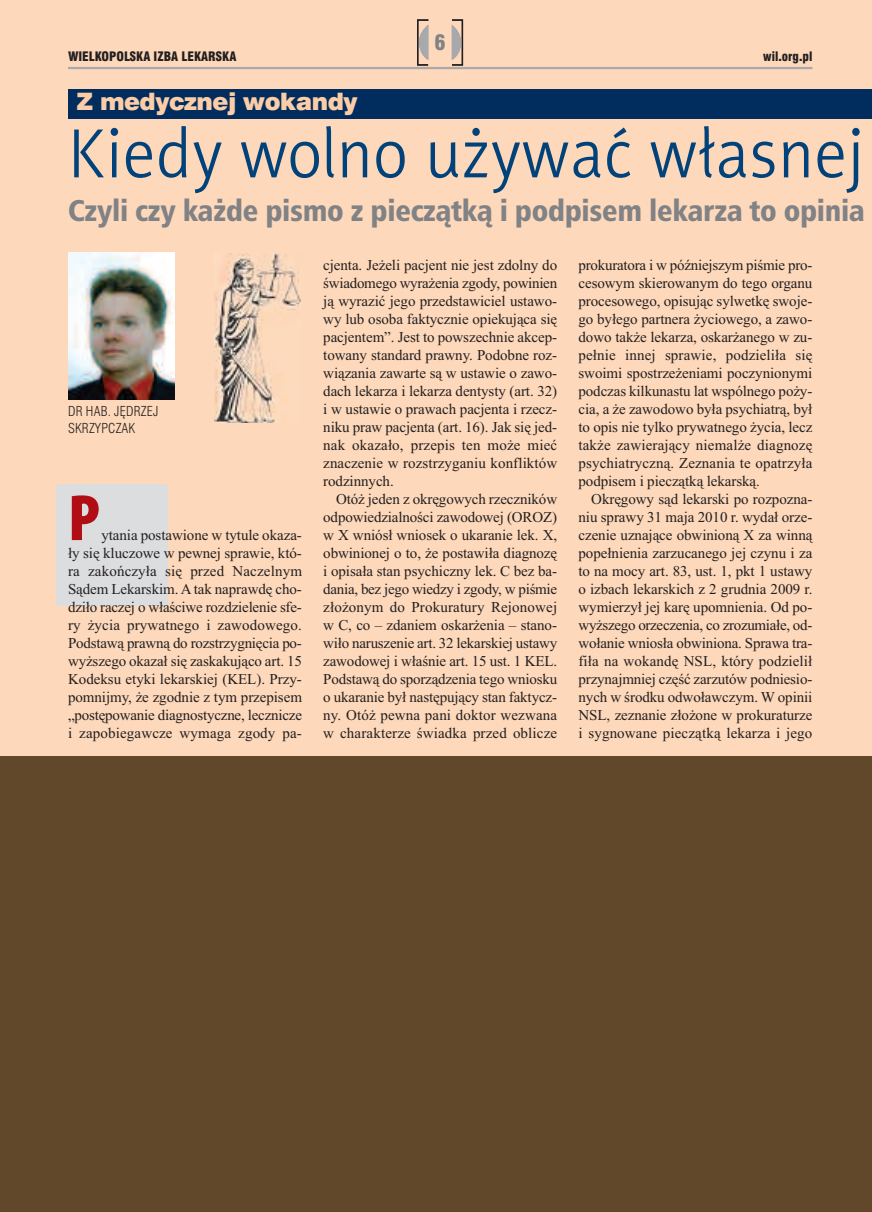
<style>
.page{position:relative;width:872px;height:1212px;background:#fff}
.page>*{position:absolute;margin:0;border:0;box-sizing:border-box;transform-origin:0 0}
.t1{font:70.5px "Naomi Sans EFNTT Light";letter-spacing:.005em;color:#004279;scale:.93 1}
.t2{font:900 condensed 66px "Myriad Pro";color:#b00d15}
.t3{font:30px "Humnst 777 Blk Cn EU";letter-spacing:-.01em;color:#808285}
.t4{font:24px "Swis 721 Blk EU";letter-spacing:-.02em;color:#fccda6}
.t5{font:21px "Swis 721 Blk Cn EU";color:#808285}
.t6{font:15px/18px "Times New Roman";letter-spacing:.01em;color:#231f20;text-align:justify}
.t7{font:13.5px/17.1px "Swis 721 Lt Cn EU";letter-spacing:.015em;color:#231f20}
.t8{font:12.75px "Swis 721 Blk Cn EU";color:#231f20}
</style>
<div class="page">
<div style="left:0;top:483px;width:872px;height:729px;background:#62482a"></div>
<div style="left:0;top:0;width:872px;height:756px;background:#fdd8ba"></div>
<div style="left:57px;top:484px;width:111px;height:122px;background:#dcdddf"></div>
<img style="left:68px;top:252px;width:106px;height:148px">
<div style="left:68px;top:89px;width:804px;height:30px;background:#002d5e"></div>
<img style="left:215px;top:253px;width:86px;height:169px">
<hr style="left:68px;top:67px;width:744px;height:2px;background:#a8a9ad">
<svg style="left:417px;top:19px;width:46px;height:47px"></svg>
<h3 class="t5" style="left:434px;top:30px;width:13px">6</h3>
<p class="t8" style="left:68px;top:48px;width:170px">WIELKOPOLSKA IZBA LEKARSKA</p>
<p class="t8" style="left:763px;top:48px;width:51px">wil.org.pl</p>
<h3 class="t4" style="left:77px;top:86px;width:282px">Z medycznej wokandy</h3>
<h1 class="t1" style="left:68px;top:113px;width:857px">Kiedy wolno używać własnej</h1>
<h3 class="t3" style="left:68px;top:191px;width:798px">Czyli czy każde pismo z pieczątką i podpisem lekarza to opinia</h3>
<p class="t7" style="left:68px;top:402px;width:92px">DR HAB. JĘDRZEJ<br>SKRZYPCZAK</p>
<h2 class="t2" style="left:68px;top:495px;width:33px">P</h2>
<p class="t6" style="left:68px;top:526px;width:235px;text-indent:33px">ytania postawione w tytule okaza&shy;ły się kluczowe w pewnej sprawie, któ&shy;ra zakończyła się przed Naczelnym Sądem Lekarskim. A tak naprawdę cho&shy;dziło raczej o właściwe rozdzielenie sfe&shy;ry życia prywatnego i zawodowego.<br>Podstawą prawną do rozstrzygnięcia po&shy;wyższego okazał się zaskakująco art. 15<br>Kodeksu etyki lekarskiej (KEL). Przy&shy;pomnijmy, że zgodnie z tym przepisem „postępowanie diagnostyczne, lecznicze i zapobiegawcze wymaga zgody pa-</p>
<p class="t6" style="left:323px;top:256px;width:235px">cjenta. Jeżeli pacjent nie jest zdolny do świadomego wyrażenia zgody, powinien ją wyrazić jego przedstawiciel ustawo&shy;wy lub osoba faktycznie opiekująca się pacjentem”. Jest to powszechnie akcep&shy;towany standard prawny. Podobne roz&shy;wiązania zawarte są w ustawie o zawo&shy;dach lekarza i lekarza dentysty (art. 32) i w ustawie o prawach pacjenta i rzecz&shy;niku praw pacjenta (art. 16). Jak się jed&shy;nak okazało, przepis ten może mieć znaczenie w rozstrzyganiu konfliktów rodzinnych.</p>
<p class="t6" style="left:323px;top:490px;width:235px;text-indent:13px">Otóż jeden z okręgowych rzeczników odpowiedzialności zawodowej (OROZ) w X wniósł wniosek o ukaranie lek. X, obwinionej o to, że postawiła diagnozę i opisała stan psychiczny lek. C bez ba&shy;dania, bez jego wiedzy i zgody, w piśmie złożonym do Prokuratury Rejonowej w C, co – zdaniem oskarżenia – stano&shy;wiło naruszenie art. 32 lekarskiej ustawy zawodowej i właśnie art. 15 ust. 1 KEL.<br>Podstawą do sporządzenia tego wniosku o ukaranie był następujący stan faktycz&shy;ny. Otóż pewna pani doktor wezwana w charakterze świadka przed oblicze</p>
<p class="t6" style="left:578px;top:256px;width:235px">prokuratora i w późniejszym piśmie pro&shy;cesowym skierowanym do tego organu procesowego, opisując sylwetkę swoje&shy;go byłego partnera życiowego, a zawo&shy;dowo także lekarza, oskarżanego w zu&shy;pełnie innej sprawie, podzieliła się swoimi spostrzeżeniami poczynionymi podczas kilkunastu lat wspólnego poży&shy;cia, a że zawodowo była psychiatrą, był to opis nie tylko prywatnego życia, lecz także zawierający niemalże diagnozę psychiatryczną. Zeznania te opatrzyła podpisem i pieczątką lekarską.</p>
<p class="t6" style="left:578px;top:490px;width:235px;text-indent:13px">Okręgowy sąd lekarski po rozpozna&shy;niu sprawy 31 maja 2010 r. wydał orze&shy;czenie uznające obwinioną X za winną popełnienia zarzucanego jej czynu i za to na mocy art. 83, ust. 1, pkt 1 ustawy o izbach lekarskich z 2 grudnia 2009 r. wymierzył jej karę upomnienia. Od po&shy;wyższego orzeczenia, co zrozumiałe, od&shy;wołanie wniosła obwiniona. Sprawa tra&shy;fiła na wokandę NSL, który podzielił przynajmniej część zarzutów podniesio&shy;nych w środku odwoławczym. W opinii NSL, zeznanie złożone w prokuraturze i sygnowane pieczątką lekarza i jego</p>
</div>
